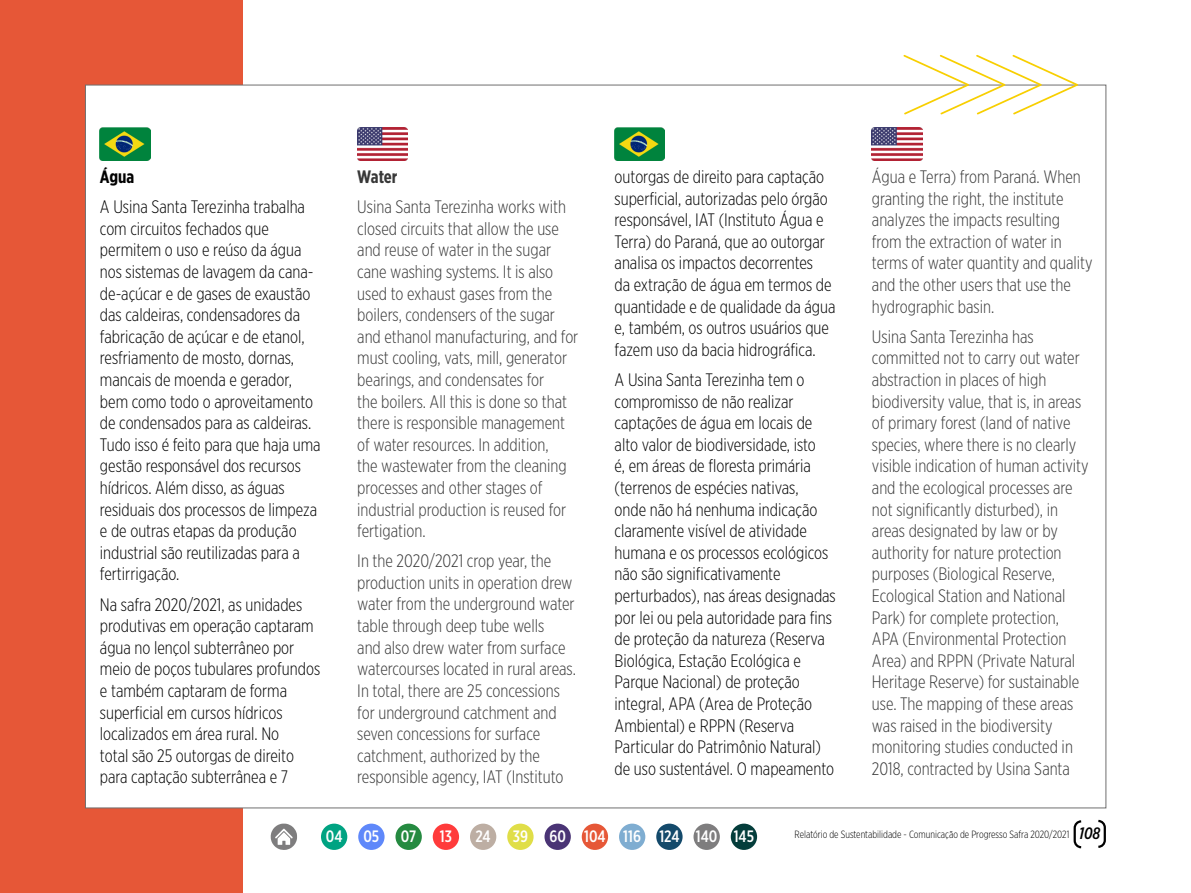
<style>
.page{position:relative;width:1191px;height:893px;background:#fff}
.page>*{position:absolute;margin:0;border:0;box-sizing:border-box;transform-origin:0 0}
.t1{font:300 18px/21.6px "Gotham X Narrow";color:#383838}
.t2{font:300 18px/21.6px "Gotham X Narrow";color:#000}
.t3{font:700 18px "Gotham X Narrow";letter-spacing:-.01em;color:#383838}
.t4{font:700 18px "Gotham X Narrow";color:#000}
.t5{font:500 16.5px "Gotham X Narrow";color:#fff}
.t6{font:300 10.5px "Gotham X Narrow";color:#000}
.s1{font-weight:500;font-style:italic;font-size:16.5px}
</style>
<div class="page">
<div style="left:321px;top:824px;width:26px;height:26px;background:#00a382;border-radius:50%"></div>
<div style="left:358px;top:824px;width:26px;height:26px;background:#5f88fa;border-radius:50%"></div>
<div style="left:395px;top:824px;width:27px;height:26px;background:#258a40;border-radius:50%"></div>
<div style="left:433px;top:824px;width:26px;height:26px;background:#ff3b3b;border-radius:50%"></div>
<div style="left:470px;top:824px;width:26px;height:26px;background:#bdaea3;border-radius:50%"></div>
<div style="left:507px;top:824px;width:26px;height:26px;background:#e0de48;border-radius:50%"></div>
<div style="left:544px;top:824px;width:27px;height:26px;background:#4a3475;border-radius:50%"></div>
<div style="left:582px;top:824px;width:26px;height:26px;background:#e65737;border-radius:50%"></div>
<div style="left:619px;top:824px;width:26px;height:26px;background:#7fadd1;border-radius:50%"></div>
<div style="left:656px;top:824px;width:26px;height:26px;background:#144a6b;border-radius:50%"></div>
<div style="left:693px;top:824px;width:27px;height:26px;background:#7e7d7e;border-radius:50%"></div>
<div style="left:731px;top:824px;width:26px;height:26px;background:#043d3b;border-radius:50%"></div>
<div style="left:0;top:0;width:242px;height:893px;background:#e65737"></div>
<div style="left:85px;top:85px;width:1021px;height:723px;background:#fff"></div>
<svg style="left:903px;top:55px;width:175px;height:60px"></svg>
<img style="left:100px;top:128px;width:50px;height:33px">
<img style="left:614px;top:128px;width:51px;height:33px">
<img style="left:357px;top:128px;width:50px;height:33px">
<img style="left:872px;top:128px;width:50px;height:33px">
<svg style="left:271px;top:824px;width:26px;height:26px"></svg>
<svg style="left:1073px;top:819px;width:33px;height:30px"></svg>
<p class="t4" style="left:100px;top:166px;width:36px">Água</p>
<p class="t2" style="left:100px;top:196px;width:222px">A Usina Santa Terezinha trabalha com circuitos fechados que permitem o uso e reúso da água nos sistemas de lavagem da cana&shy;de-açúcar e de gases de exaustão das caldeiras, condensadores da fabricação de açúcar e de etanol, resfriamento de mosto, dornas, mancais de moenda e gerador, bem como todo o aproveitamento de condensados para as caldeiras.<br>Tudo isso é feito para que haja uma gestão responsável dos recursos hídricos. Além disso, as águas residuais dos processos de limpeza e de outras etapas da produção industrial são reutilizadas para a fertirrigação.</p>
<p class="t2" style="left:100px;top:593px;width:222px">Na safra 2020/2021, as unidades produtivas em operação captaram água no lençol subterrâneo por meio de poços tubulares profundos e também captaram de forma superficial em cursos hídricos localizados em área rural. No<br>total são 25 outorgas de direito para captação subterrânea e 7</p>
<p class="t3" style="left:357px;top:166px;width:42px">Water</p>
<p class="t1" style="left:357px;top:196px;width:223px">Usina Santa Terezinha works with closed circuits that allow the use and reuse of water in the sugar cane washing systems. It is also used to exhaust gases from the boilers, condensers of the sugar and ethanol manufacturing, and for must cooling, vats, mill, generator bearings, and condensates for<br>the boilers. All this is done so that there is responsible management of water resources. In addition,<br>the wastewater from the cleaning processes and other stages of industrial production is reused for fertigation.</p>
<p class="t1" style="left:357px;top:550px;width:220px">In the 2020/2021 crop year, the production units in operation drew water from the underground water table through deep tube wells<br>and also drew water from surface watercourses located in rural areas.<br>In total, there are 25 concessions for underground catchment and seven concessions for surface catchment, authorized by the responsible agency, IAT (Instituto</p>
<p class="t2" style="left:614px;top:166px;width:222px">outorgas de direito para captação superficial, autorizadas pelo órgão responsável, IAT (Instituto Água e Terra) do Paraná, que ao outorgar analisa os impactos decorrentes<br>da extração de água em termos de quantidade e de qualidade da água e, também, os outros usuários que fazem uso da bacia hidrográfica.</p>
<p class="t2" style="left:614px;top:368px;width:223px">A Usina Santa Terezinha tem o compromisso de não realizar captações de água em locais de alto valor de biodiversidade, isto<br>é, em áreas de floresta primária (terrenos de espécies nativas,<br>onde não há nenhuma indicação claramente visível de atividade humana e os processos ecológicos não são significativamente perturbados), nas áreas designadas por lei ou pela autoridade para fins de proteção da natureza (Reserva<br>Biológica, Estação Ecológica e<br>Parque Nacional) de proteção integral, APA (Area de Proteção<br>Ambiental) e RPPN (Reserva<br>Particular do Patrimônio Natural) de uso sustentável. O mapeamento</p>
<p class="t1" style="left:872px;top:166px;width:222px">Água e Terra) from Paraná. When granting the right, the institute analyzes the impacts resulting from the extraction of water in terms of water quantity and quality and the other users that use the hydrographic basin.</p>
<p class="t1" style="left:872px;top:325px;width:218px">Usina Santa Terezinha has committed not to carry out water abstraction in places of high biodiversity value, that is, in areas of primary forest (land of native species, where there is no clearly visible indication of human activity and the ecological processes are not significantly disturbed), in areas designated by law or by authority for nature protection purposes (Biological Reserve,<br>Ecological Station and National<br>Park) for complete protection,<br>APA (Environmental Protection<br>Area) and RPPN (Private Natural<br>Heritage Reserve) for sustainable use. The mapping of these areas was raised in the biodiversity monitoring studies conducted in<br>2018, contracted by Usina Santa</p>
<p class="t5" style="left:326px;top:826px;width:18px">04</p>
<p class="t5" style="left:363px;top:826px;width:17px">05</p>
<p class="t5" style="left:401px;top:826px;width:17px">07</p>
<p class="t5" style="left:440px;top:826px;width:14px">13</p>
<p class="t5" style="left:475px;top:826px;width:17px">24</p>
<p class="t5" style="left:513px;top:826px;width:17px">39</p>
<p class="t5" style="left:549px;top:826px;width:206px">60 104 116 124 140 145</p>
<p class="t6" style="left:794px;top:828px;width:307px">Relatório de Sustentabilidade - Comunicação de Progresso Safra 2020/2021 <span class="s1">108</span></p>
</div>
